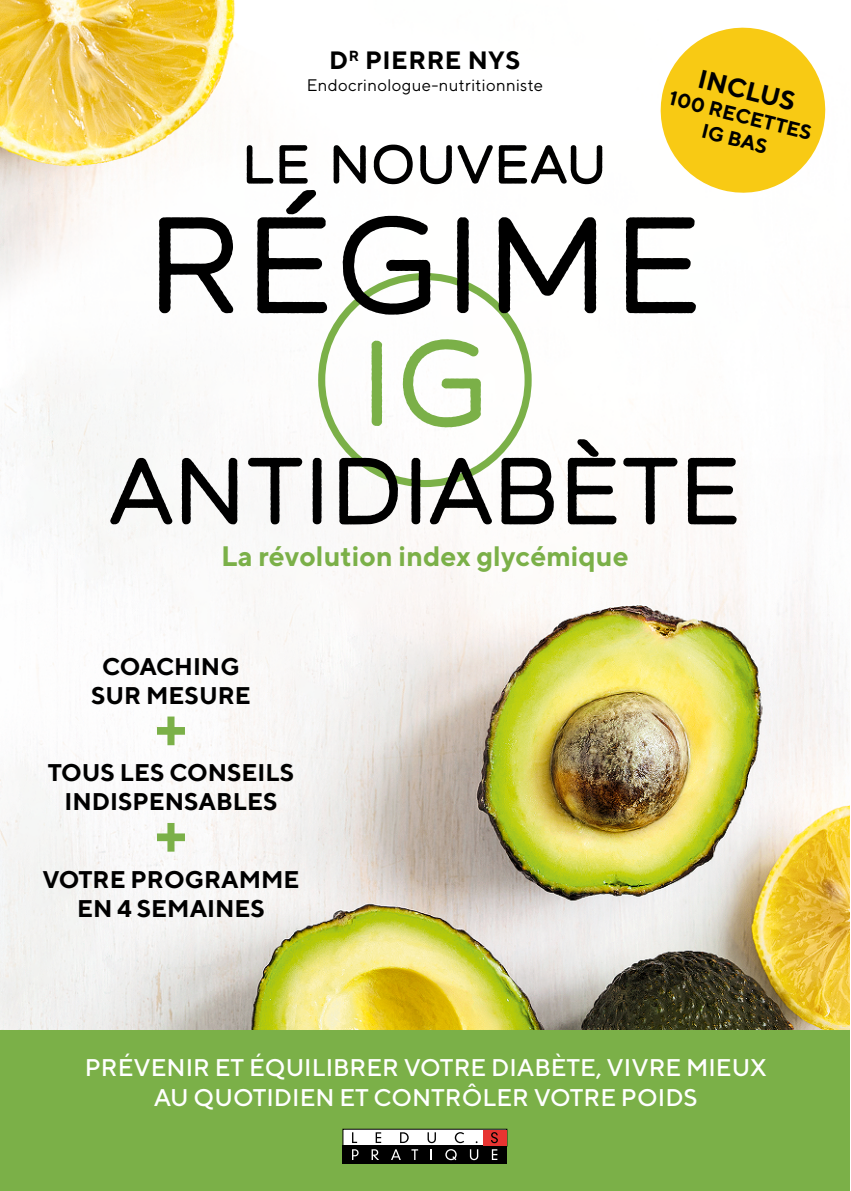
<style>
.page{position:relative;width:851px;height:1191px;background:#fff}
.page>*{position:absolute;margin:0;border:0;box-sizing:border-box;transform-origin:0 0}
.t1{font:129.4px "Zing Sans Rust L Demo Base";letter-spacing:.06em;color:#000}
.t2{font:115px "Zing Sans Rust L Demo Base";color:#7bb048}
.t3{font:700 28.2px "TT Norms";color:#7bb048}
.t4{font:700 26.2px "TT Norms";color:#000}
.t5{font:700 25px "TT Norms";letter-spacing:.02em;color:#000}
.t6{font:500 24.2px/30.2px "TT Norms";color:#fff;text-align:center}
.t7{font:700 24.2px/29px "TT Norms";color:#000;text-align:center}
.t8{font:700 20px/24.2px "TT Norms";color:#000;text-align:center}
.t9{font:16.8px "TT Norms";letter-spacing:.02em;color:#000}
</style>
<div class="page">
<img style="left:0;top:0;width:849px;height:1029px">
<div style="left:0;top:1029px;width:849px;height:162px;background:#7bb048"></div>
<div style="left:318px;top:273px;width:213px;height:214px;border:7px solid #7bb048;border-radius:50%"></div>
<svg style="left:367px;top:338px;width:17px;height:90px"></svg>
<svg style="left:400px;top:337px;width:83px;height:93px"></svg>
<svg style="left:156px;top:214px;width:80px;height:103px"></svg>
<svg style="left:622px;top:215px;width:76px;height:101px"></svg>
<svg style="left:245px;top:142px;width:359px;height:175px"></svg>
<div style="left:343px;top:1129px;width:164px;height:17px;background:#fff"></div>
<div style="left:342px;top:1145px;width:165px;height:18px;background:#000"></div>
<div style="left:483px;top:1129px;width:23px;height:16px;background:#e73431"></div>
<svg style="left:352px;top:1132px;width:5px;height:11px"></svg>
<svg style="left:375px;top:1132px;width:6px;height:11px"></svg>
<svg style="left:400px;top:1132px;width:8px;height:11px"></svg>
<svg style="left:427px;top:1132px;width:9px;height:11px"></svg>
<svg style="left:454px;top:1132px;width:10px;height:11px"></svg>
<svg style="left:491px;top:1132px;width:7px;height:11px"></svg>
<svg style="left:352px;top:1149px;width:6px;height:11px"></svg>
<svg style="left:371px;top:1149px;width:8px;height:11px"></svg>
<svg style="left:391px;top:1149px;width:10px;height:11px"></svg>
<svg style="left:411px;top:1149px;width:7px;height:11px"></svg>
<svg style="left:445px;top:1149px;width:11px;height:11px"></svg>
<svg style="left:470px;top:1149px;width:8px;height:11px"></svg>
<svg style="left:492px;top:1149px;width:5px;height:11px"></svg>
<svg style="left:107px;top:454px;width:133px;height:73px"></svg>
<svg style="left:246px;top:455px;width:78px;height:71px"></svg>
<svg style="left:335px;top:455px;width:65px;height:72px"></svg>
<svg style="left:407px;top:455px;width:149px;height:72px"></svg>
<svg style="left:565px;top:436px;width:173px;height:91px"></svg>
<svg style="left:157px;top:716px;width:28px;height:29px"></svg>
<svg style="left:157px;top:823px;width:28px;height:28px"></svg>
<svg style="left:652px;top:19px;width:181px;height:182px"></svg>
<p class="t5" style="left:329px;top:45px;width:193px">D<sup>R</sup> PIERRE NYS</p>
<p class="t9" style="left:307px;top:74px;width:237px">Endocrinologue-nutritionniste</p>
<p class="t4" style="left:702px;top:62px;width:101px;rotate:14deg">INCLUS</p>
<p class="t8" style="left:672px;top:85px;width:148px;rotate:14deg">100 RECETTES<br>IG BAS</p>
<h1 class="t1" style="left:148px;top:186px;width:555px">RÉGIME</h1>
<h2 class="t2" style="left:362px;top:313px;width:128px">IG</h2>
<p class="t3" style="left:221px;top:538px;width:409px">La révolution index glycémique</p>
<p class="t7" style="left:91px;top:651px;width:161px">COACHING<br>SUR MESURE</p>
<p class="t7" style="left:48px;top:757px;width:248px">TOUS LES CONSEILS<br>INDISPENSABLES</p>
<p class="t7" style="left:42px;top:864px;width:259px">VOTRE PROGRAMME<br>EN 4 SEMAINES</p>
<p class="t6" style="left:85px;top:1051px;width:683px">PRÉVENIR ET ÉQUILIBRER VOTRE DIABÈTE, VIVRE MIEUX<br>AU QUOTIDIEN ET CONTRÔLER VOTRE POIDS</p>
</div>
